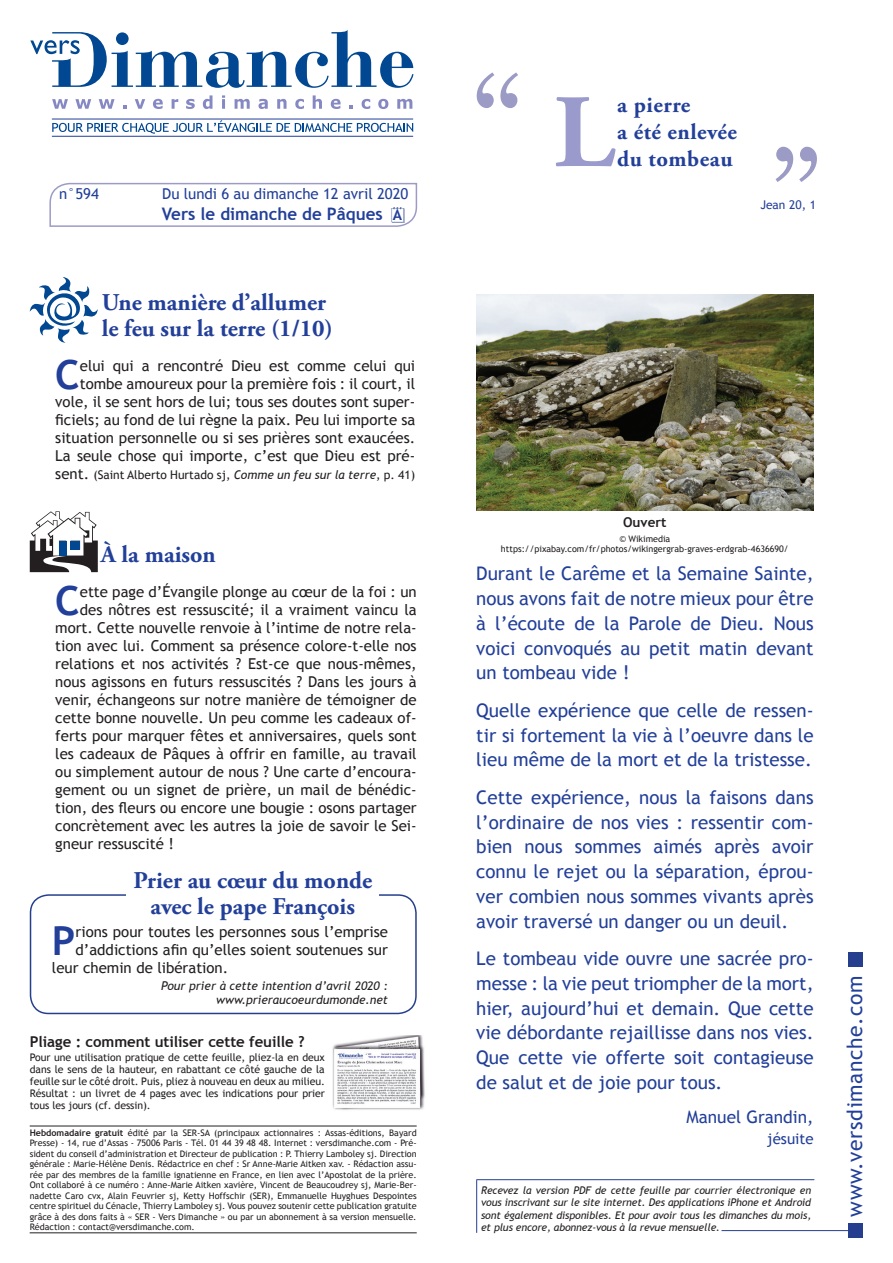
<style>
.page{position:relative;width:893px;height:1263px;background:#fff}
.page>*{position:absolute;margin:0;border:0;box-sizing:border-box;transform-origin:0 0}
.t1{font:127.5px "Century";color:#9b9bc6}
.t2{font:700 103.95px "Adobe Garamond Pro";color:#9a9bcc}
.t3{font:700 40.2px "Trebuchet MS";color:#223f99}
.t4{font:700 24px/25.5px "Adobe Garamond Pro";color:#223f99}
.t5{font:700 22.5px/27px "Adobe Garamond Pro";letter-spacing:.025em;color:#223f99}
.t6{font:21px "Trebuchet MS";letter-spacing:.03em;color:#223f99}
.t7{font:18.75px/24.8px "Trebuchet MS";color:#223f99;text-align:justify}
.t8{font:700 17.25px "Trebuchet MS";color:#223f99}
.t9{font:17.25px "Trebuchet MS";color:#223f99}
.t10{font:15px/18px "Trebuchet MS";color:#231f20;text-align:right}
.t11{font:15px "Trebuchet MS";color:#223f99}
.t12{font:700 15px "Trebuchet MS";letter-spacing:-.005em;color:#231f20}
.t13{font:700 13.5px "Trebuchet MS";color:#231f20}
.t14{font:italic 12px/13.5px "Trebuchet MS";color:#231f20;text-align:right}
.t15{font:12px "Trebuchet MS";color:#231f20}
.t16{font:12px "Trebuchet MS";color:#223f99}
.t17{font:10.5px/12px "Trebuchet MS";letter-spacing:-.005em;color:#231f20;text-align:justify}
.t18{font:italic 10.5px/12.6px "Trebuchet MS";letter-spacing:-.01em;color:#231f20;text-align:justify}
.t19{font:9px/10.5px "Trebuchet MS";color:#231f20;text-align:center}
.s1{font-size:15px}
.s2{font-style:italic}
.s3{font-weight:700}
</style>
<div class="page">
<div style="left:848px;top:952px;width:15px;height:14px;background:#253f8e"></div>
<hr style="left:476px;top:1179px;width:338px;height:1px;background:#253f8e">
<hr style="left:476px;top:1180px;width:1px;height:53px;background:#253f8e">
<svg style="left:30px;top:277px;width:68px;height:66px"></svg>
<svg style="left:30px;top:511px;width:68px;height:61px"></svg>
<div style="left:71px;top:541px;width:9px;height:9px;background:#014791"></div>
<div style="left:59px;top:541px;width:7px;height:14px;background:#014791"></div>
<hr style="left:721px;top:1230px;width:137px;height:1px;background:#253f8e">
<div style="left:848px;top:1223px;width:15px;height:15px;background:#253f8e"></div>
<img style="left:332px;top:1036px;width:93px;height:74px">
<svg style="left:30px;top:30px;width:383px;height:58px"></svg>
<svg style="left:52px;top:99px;width:16px;height:10px"></svg>
<svg style="left:75px;top:99px;width:16px;height:10px"></svg>
<svg style="left:99px;top:99px;width:16px;height:10px"></svg>
<svg style="left:123px;top:105px;width:3px;height:4px"></svg>
<svg style="left:135px;top:99px;width:10px;height:10px"></svg>
<svg style="left:153px;top:99px;width:10px;height:10px"></svg>
<svg style="left:172px;top:99px;width:6px;height:10px"></svg>
<svg style="left:186px;top:99px;width:9px;height:10px"></svg>
<svg style="left:203px;top:95px;width:9px;height:14px"></svg>
<svg style="left:222px;top:95px;width:3px;height:14px"></svg>
<svg style="left:235px;top:99px;width:15px;height:10px"></svg>
<svg style="left:258px;top:99px;width:10px;height:10px"></svg>
<svg style="left:277px;top:99px;width:9px;height:10px"></svg>
<svg style="left:295px;top:99px;width:9px;height:10px"></svg>
<svg style="left:313px;top:95px;width:9px;height:14px"></svg>
<svg style="left:331px;top:99px;width:10px;height:10px"></svg>
<svg style="left:350px;top:105px;width:3px;height:4px"></svg>
<svg style="left:362px;top:99px;width:8px;height:10px"></svg>
<svg style="left:378px;top:99px;width:10px;height:10px"></svg>
<svg style="left:397px;top:99px;width:15px;height:10px"></svg>
<svg style="left:52px;top:120px;width:361px;height:14px"></svg>
<hr style="left:52px;top:119px;width:361px;height:1px;background:#223f99">
<hr style="left:52px;top:136px;width:361px;height:1px;background:#223f99">
<img style="left:476px;top:294px;width:337px;height:217px">
<hr style="left:30px;top:1125px;width:387px;height:1px;background:#231f20">
<hr style="left:30px;top:1232px;width:387px;height:1px;background:#231f20">
<div style="left:30px;top:894px;width:387px;height:120px;border:2px solid #253f8e;border-radius:18px"></div>
<div style="left:126px;top:871px;width:253px;height:46px;background:#fff"></div>
<svg style="left:49px;top:182px;width:369px;height:45px"></svg>
<p class="t11" style="left:59px;top:185px;width:41px">n°594</p>
<p class="t11" style="left:162px;top:185px;width:248px">Du lundi 6 au dimanche 12 avril 2020</p>
<p class="t8" style="left:162px;top:203px;width:242px">Vers le dimanche de Pâques <span class="s1">A</span></p>
<h3 class="t4" style="left:102px;top:290px;width:233px">Une manière d’allumer le feu sur la terre (1/10)</h3>
<p class="t10" style="left:55px;top:357px;width:361px">elui qui a rencontré Dieu est comme celui qui tombe amoureux pour la première fois : il court, il vole, il se sent hors de lui; tous ses doutes sont super&shy;ficiels; au fond de lui règne la paix. Peu lui importe sa situation personnelle ou si ses prières sont exaucées.<br>La seule chose qui importe, c’est que Dieu est pré-</p>
<p class="t15" style="left:55px;top:468px;width:361px"><span class="s1">sent.</span> (Saint Alberto Hurtado sj, <span class="s2">Comme un feu sur la terre</span>, p. 41)</p>
<h3 class="t3" style="left:55px;top:349px;width:26px">C</h3>
<h3 class="t4" style="left:101px;top:542px;width:116px">À la maison</h3>
<h3 class="t3" style="left:55px;top:575px;width:26px">C</h3>
<p class="t10" style="left:80px;top:583px;width:338px">ette page d’Évangile plonge au cœur de la foi : un</p>
<p class="t10" style="left:80px;top:601px;width:338px">des nôtres est ressuscité; il a vraiment vaincu la</p>
<p class="t10" style="left:55px;top:619px;width:363px">mort. Cette nouvelle renvoie à l’intime de notre rela-</p>
<p class="t10" style="left:55px;top:637px;width:363px">tion avec lui. Comment sa présence colore-t-elle nos</p>
<p class="t10" style="left:55px;top:655px;width:363px">relations et nos activités ? Est-ce que nous-mêmes,</p>
<p class="t10" style="left:55px;top:673px;width:363px">nous agissons en futurs ressuscités ? Dans les jours à</p>
<p class="t10" style="left:55px;top:691px;width:363px">venir, échangeons sur notre manière de témoigner de</p>
<p class="t10" style="left:55px;top:709px;width:363px">cette bonne nouvelle. Un peu comme les cadeaux of-</p>
<p class="t10" style="left:55px;top:727px;width:363px">ferts pour marquer fêtes et anniversaires, quels sont</p>
<p class="t10" style="left:55px;top:745px;width:363px">les cadeaux de Pâques à offrir en famille, au travail</p>
<p class="t10" style="left:55px;top:763px;width:363px">ou simplement autour de nous ? Une carte d’encoura-</p>
<p class="t10" style="left:55px;top:781px;width:363px">gement ou un signet de prière, un mail de bénédic-</p>
<p class="t10" style="left:55px;top:799px;width:363px">tion, des fleurs ou encore une bougie : osons partager</p>
<p class="t10" style="left:55px;top:817px;width:363px">concrètement avec les autres la joie de savoir le Sei-</p>
<p class="t10" style="left:55px;top:835px;width:120px">gneur ressuscité !</p>
<h3 class="t4" style="left:133px;top:868px;width:240px;text-align:center">Prier au cœur du monde avec le pape François</h3>
<h3 class="t3" style="left:52px;top:915px;width:25px">P</h3>
<p class="t10" style="left:76px;top:922px;width:314px">rions pour toutes les personnes sous l’emprise</p>
<p class="t10" style="left:76px;top:940px;width:314px">d’addictions afin qu’elles soient soutenues sur</p>
<p class="t10" style="left:52px;top:958px;width:178px">leur chemin de libération.</p>
<p class="t14" style="left:161px;top:979px;width:228px">Pour prier à cette intention d’avril 2020 : www.prieraucoeurdumonde.net</p>
<p class="t12" style="left:30px;top:1032px;width:276px">Pliage : comment utiliser cette feuille ?</p>
<p class="t17" style="left:30px;top:1051px;width:297px">Pour une utilisation pratique de cette feuille, pliez-la en deux dans le sens de la hauteur, en rabattant ce côté gauche de la feuille sur le côté droit. Puis, pliez à nouveau en deux au milieu.<br>Résultat : un livret de 4 pages avec les indications pour prier tous les jours (cf. dessin).</p>
<p class="t19" style="left:30px;top:1127px;width:388px;text-align:justify"><span class="s3">Hebdomadaire gratuit</span> édité par la SER-SA (principaux actionnaires : Assas-éditions, Bayard Presse) - 14, rue d’Assas - 75006 Paris - Tél. 01 44 39 48 48. Internet : versdimanche.com - Pré&shy;sident du conseil d’administration et Directeur de publication : P. Thierry Lamboley sj. Direction générale : Marie-Hélène Denis. Rédactrice en chef : Sr Anne-Marie Aitken xav. - Rédaction assu&shy;rée par des membres de la famille ignatienne en France, en lien avec l’Apostolat de la prière.<br>Ont collaboré à ce numéro : Anne-Marie Aitken xavière, Vincent de Beaucoudrey sj, Marie-Ber&shy;nadette Caro cvx, Alain Feuvrier sj, Ketty Hoffschir (SER), Emmanuelle Huyghues Despointes centre spirituel du Cénacle, Thierry Lamboley sj. Vous pouvez soutenir cette publication gratuite grâce à des dons faits à « SER - Vers Dimanche » ou par un abonnement à sa version mensuelle.<br>Rédaction : contact@versdimanche.com.</p>
<h1 class="t1" style="left:472px;top:14px;width:51px">‘‘</h1>
<h2 class="t2" style="left:554px;top:73px;width:62px">L</h2>
<h3 class="t5" style="left:617px;top:92px;width:121px">a pierre<br>a été enlevée du tombeau</h3>
<h1 class="t1" style="left:772px;top:88px;width:51px">’’</h1>
<p class="t16" style="left:760px;top:198px;width:57px">Jean 20, 1</p>
<p class="t13" style="left:623px;top:513px;width:45px">Ouvert</p>
<p class="t19" style="left:501px;top:533px;width:289px">© Wikimedia https://pixabay.com/fr/photos/wikingergrab-graves-erdgrab-4636690/</p>
<p class="t7" style="left:476px;top:562px;width:339px">Durant le Carême et la Semaine Sainte, nous avons fait de notre mieux pour être à l’écoute de la Parole de Dieu. Nous voici convoqués au petit matin devant un tombeau vide !</p>
<p class="t7" style="left:476px;top:698px;width:339px">Quelle expérience que celle de ressen&shy;tir si fortement la vie à l’oeuvre dans le lieu même de la mort et de la tristesse.</p>
<p class="t7" style="left:476px;top:785px;width:339px">Cette expérience, nous la faisons dans l’ordinaire de nos vies : ressentir com&shy;bien nous sommes aimés après avoir connu le rejet ou la séparation, éprou&shy;ver combien nous sommes vivants après avoir traversé un danger ou un deuil.</p>
<p class="t7" style="left:476px;top:946px;width:339px">Le tombeau vide ouvre une sacrée pro&shy;messe : la vie peut triompher de la mort, hier, aujourd’hui et demain. Que cette vie débordante rejaillisse dans nos vies.<br>Que cette vie offerte soit contagieuse de salut et de joie pour tous.</p>
<p class="t9" style="left:687px;top:1106px;width:128px">Manuel Grandin,</p>
<p class="t11" style="left:767px;top:1129px;width:48px">jésuite</p>
<p class="t18" style="left:481px;top:1184px;width:332px">Recevez la version PDF de cette feuille par courrier électronique en vous inscrivant sur le site internet. Des applications iPhone et Android sont également disponibles. Et pour avoir tous les dimanches du mois, et plus encore, abonnez-vous à la revue mensuelle.</p>
<h3 class="t6" style="left:842px;top:1216px;width:242px;rotate:-90deg">www.versdimanche.com</h3>
</div>
